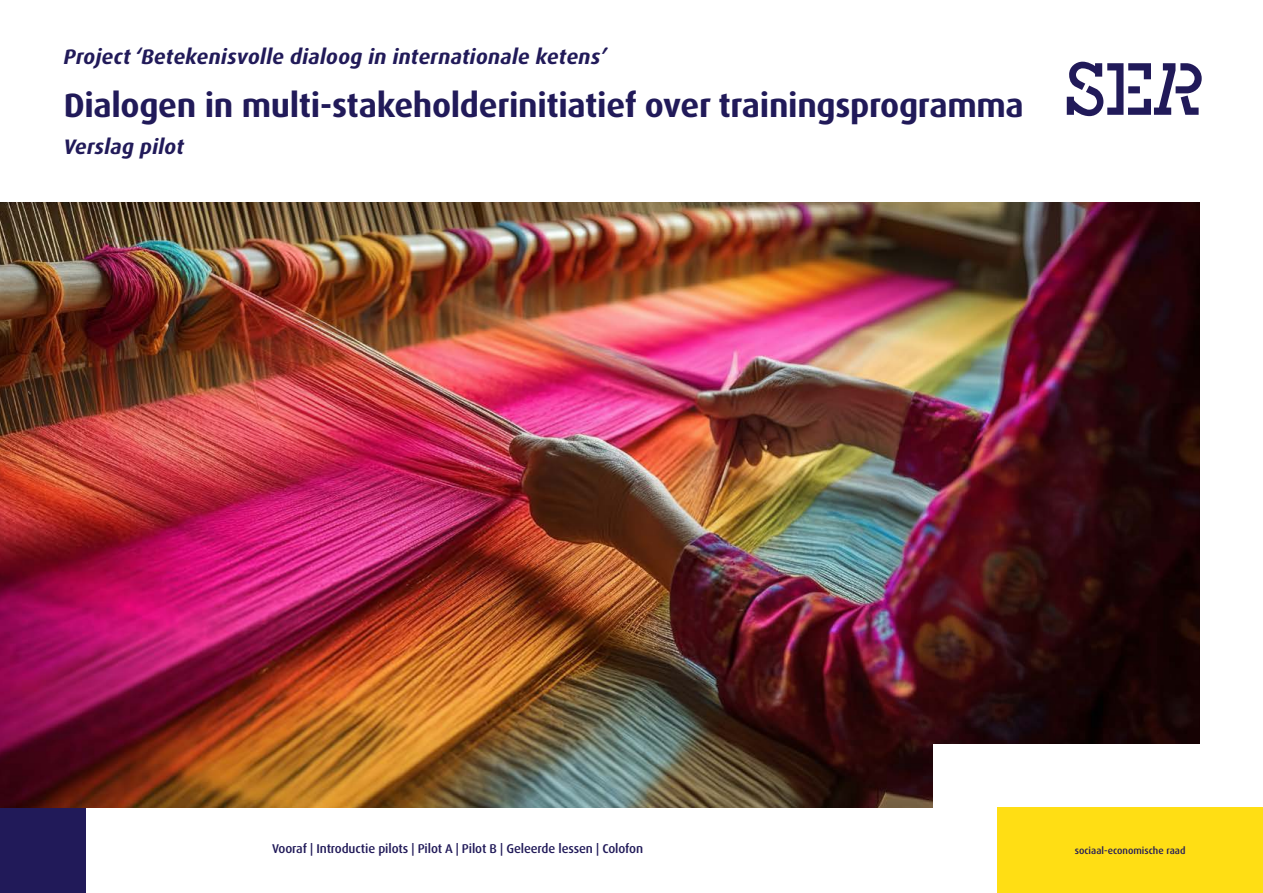
<style>
.page{position:relative;width:1263px;height:893px;background:#fff}
.page>*{position:absolute;margin:0;border:0;box-sizing:border-box;transform-origin:0 0}
.t1{font:700 33.75px "Dax OT";letter-spacing:-.01em;color:#211a59}
.t2{font:italic 700 21px "Dax OT";letter-spacing:.01em;color:#211a59}
.t3{font:500 12.75px "Dax OT";letter-spacing:-.01em;color:#211a59}
.t4{font:500 9.9px "Dax OT";color:#211a59}
</style>
<div class="page">
<div style="left:0;top:808px;width:85px;height:85px;background:#211a59"></div>
<svg style="left:1067px;top:62px;width:135px;height:54px"></svg>
<img style="left:0;top:203px;width:1199px;height:605px">
<div style="left:933px;top:744px;width:330px;height:75px;background:#fff"></div>
<div style="left:997px;top:808px;width:266px;height:85px;background:#ffde14"></div>
<p class="t2" style="left:64px;top:43px;width:544px">Project ‘Betekenisvolle dialoog in internationale ketens’</p>
<h1 class="t1" style="left:64px;top:83px;width:961px">Dialogen in multi-stakeholderinitiatief over trainingsprogramma</h1>
<p class="t2" style="left:64px;top:133px;width:122px">Verslag pilot</p>
<p class="t3" style="left:272px;top:840px;width:372px">Vooraf | Introductie pilots | Pilot A | Pilot B | Geleerde lessen | Colofon</p>
<p class="t4" style="left:1075px;top:845px;width:112px">sociaal-economische raad</p>
</div>
